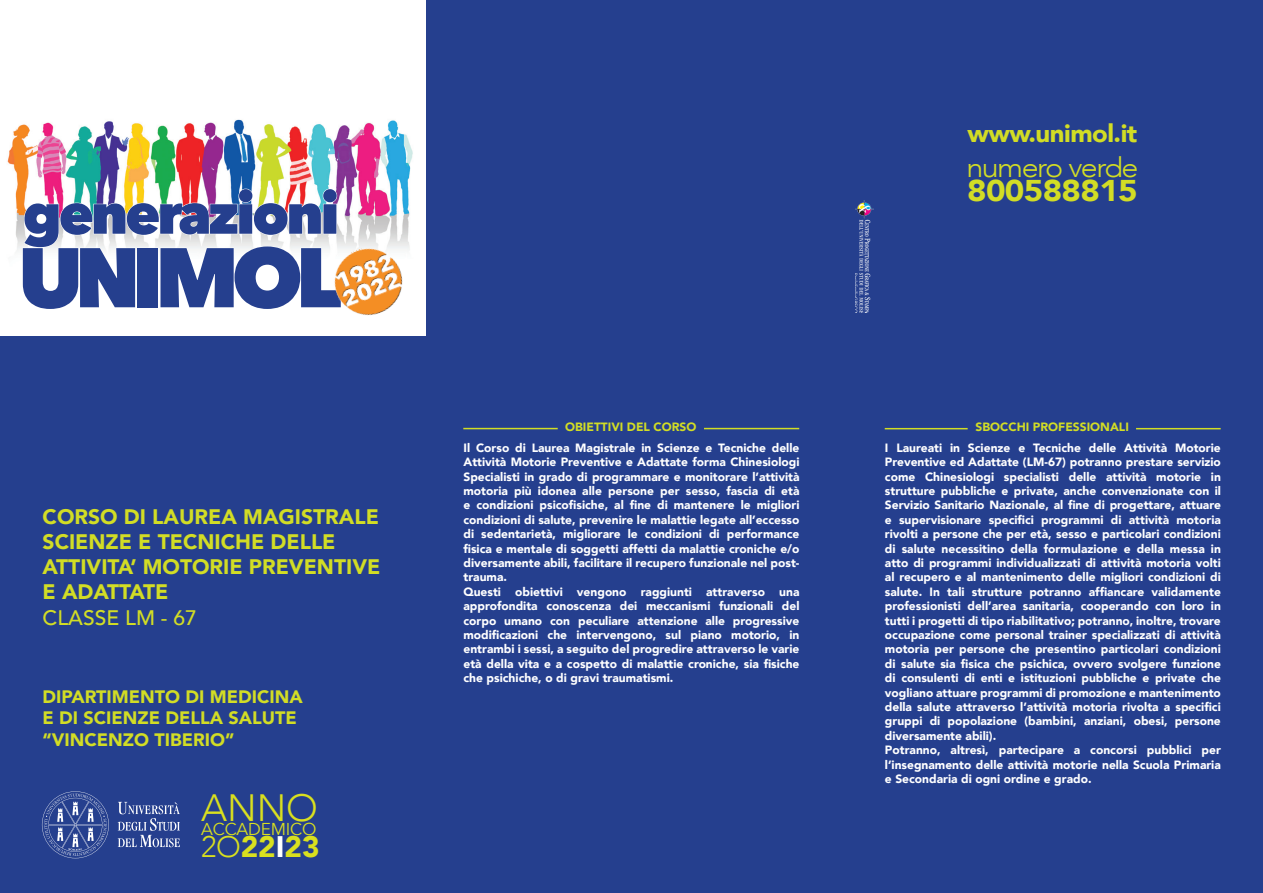
<style>
.page{position:relative;width:1263px;height:893px;background:#253f8e}
.page>*{position:absolute;margin:0;border:0;box-sizing:border-box;transform-origin:0 0}
.t1{font:800 83.55px "Avenir Next";letter-spacing:-.1em;color:#253f8e}
.t2{font:800 55.95px "Avenir Next";letter-spacing:-.055em;color:#253f8e}
.t3{font:300 37.95px "Avenir";color:#d9e01f}
.t4{font:900 30px "Avenir";letter-spacing:-.02em;color:#d2dd25;scale:1.1 1}
.t5{font:900 29.7px "Avenir";color:#d9e01f}
.t6{font:300 27.75px "Avenir";letter-spacing:-.05em;color:#d2dd25;scale:1.1 1}
.t7{font:900 24.75px "Avenir";letter-spacing:-.02em;color:#d2dd25;scale:1.04 1}
.t8{font:900 21px/25.2px "Avenir";color:#d2dd25}
.t9{font:500 21px "Avenir";color:#d2dd25}
.t10{font:900 18px/21.6px "Avenir";color:#d2dd25}
.t11{font:17.25px "Avenir";letter-spacing:-.01em;color:#d9e01f}
.t12{font:900 12px/14.4px "Avenir";color:#fff}
.t13{font:900 12px "Avenir";color:#d2dd25}
.s1{font-weight:300}
.s2{color:#fff}
</style>
<div class="page">
<img style="left:855px;top:201px;width:18px;height:111px">
<hr style="left:1136px;top:428px;width:85px;height:1px;background:#d2dd25">
<hr style="left:885px;top:428px;width:83px;height:1px;background:#d2dd25">
<hr style="left:704px;top:428px;width:95px;height:1px;background:#d2dd25">
<hr style="left:463px;top:428px;width:95px;height:1px;background:#d2dd25">
<svg style="left:42px;top:791px;width:67px;height:67px;background:#455b9e"></svg>
<svg style="left:118px;top:802px;width:62px;height:45px;background:#5267a5"></svg>
<div style="left:0;top:0;width:425px;height:336px;background:#fff"></div>
<img style="left:7px;top:119px;width:406px;height:133px">
<svg style="left:22px;top:188px;width:320px;height:64px"></svg>
<img style="left:325px;top:238px;width:88px;height:77px">
<h2 class="t2" style="left:23px;top:179px;width:318px">generazioni</h2>
<h1 class="t1" style="left:18px;top:226px;width:325px">UNIMOL</h1>
<h3 class="t8" style="left:43px;top:503px;width:339px">CORSO DI LAUREA MAGISTRALE<br>SCIENZE E TECNICHE DELLE<br>ATTIVITA’ MOTORIE PREVENTIVE<br>E ADATTATE</h3>
<h3 class="t9" style="left:43px;top:599px;width:156px">CLASSE LM - 67</h3>
<h3 class="t10" style="left:43px;top:685px;width:262px">DIPARTIMENTO DI MEDICINA<br>E DI SCIENZE DELLA SALUTE “VINCENZO TIBERIO”</h3>
<h3 class="t3" style="left:201px;top:785px;width:118px">anno</h3>
<h3 class="t11" style="left:201px;top:818px;width:117px">ACCADEMICO</h3>
<h3 class="t5" style="left:201px;top:822px;width:120px"><span class="s1">2O</span>22<span class="s2">i</span>23</h3>
<h3 class="t7" style="left:968px;top:112px;width:165px">www.unimol.it</h3>
<h3 class="t6" style="left:966px;top:151px;width:158px">numero verde</h3>
<h3 class="t4" style="left:967px;top:164px;width:157px">800588815</h3>
<p class="t13" style="left:565px;top:417px;width:133px">OBIETTIVI DEL CORSO</p>
<p class="t13" style="left:976px;top:417px;width:155px">SBOCCHI PROFESSIONALI</p>
<p class="t12" style="left:463px;top:440px;width:337px">Il Corso di Laurea Magistrale in Scienze e Tecniche delle Attività Motorie Preventive e Adattate forma Chinesiologi Specialisti in grado di programmare e monitorare l’attività motoria più idonea alle persone per sesso, fascia di età e condizioni psicofisiche, al fine di mantenere le migliori condizioni di salute, prevenire le malattie legate all’eccesso di sedentarietà, migliorare le condizioni di performance fisica e mentale di soggetti affetti da malattie croniche e/o diversamente abili, facilitare il recupero funzionale nel post&shy;trauma.<br>Questi obiettivi vengono raggiunti attraverso una approfondita conoscenza dei meccanismi funzionali del corpo umano con peculiare attenzione alle progressive modificazioni che intervengono, sul piano motorio, in entrambi i sessi, a seguito del progredire attraverso le varie età della vita e a cospetto di malattie croniche, sia fisiche che psichiche, o di gravi traumatismi.</p>
<p class="t12" style="left:885px;top:440px;width:337px">I Laureati in Scienze e Tecniche delle Attività Motorie Preventive ed Adattate (LM-67) potranno prestare servizio come Chinesiologi specialisti delle attività motorie in strutture pubbliche e private, anche convenzionate con il Servizio Sanitario Nazionale, al fine di progettare, attuare e supervisionare specifici programmi di attività motoria rivolti a persone che per età, sesso e particolari condizioni di salute necessitino della formulazione e della messa in atto di programmi individualizzati di attività motoria volti al recupero e al mantenimento delle migliori condizioni di salute. In tali strutture potranno affiancare validamente professionisti dell’area sanitaria, cooperando con loro in tutti i progetti di tipo riabilitativo; potranno, inoltre, trovare occupazione come personal trainer specializzati di attività motoria per persone che presentino particolari condizioni di salute sia fisica che psichica, ovvero svolgere funzione di consulenti di enti e istituzioni pubbliche e private che vogliano attuare programmi di promozione e mantenimento della salute attraverso l’attività motoria rivolta a specifici gruppi di popolazione (bambini, anziani, obesi, persone diversamente abili).<br>Potranno, altresì, partecipare a concorsi pubblici per l’insegnamento delle attività motorie nella Scuola Primaria e Secondaria di ogni ordine e grado.</p>
</div>
